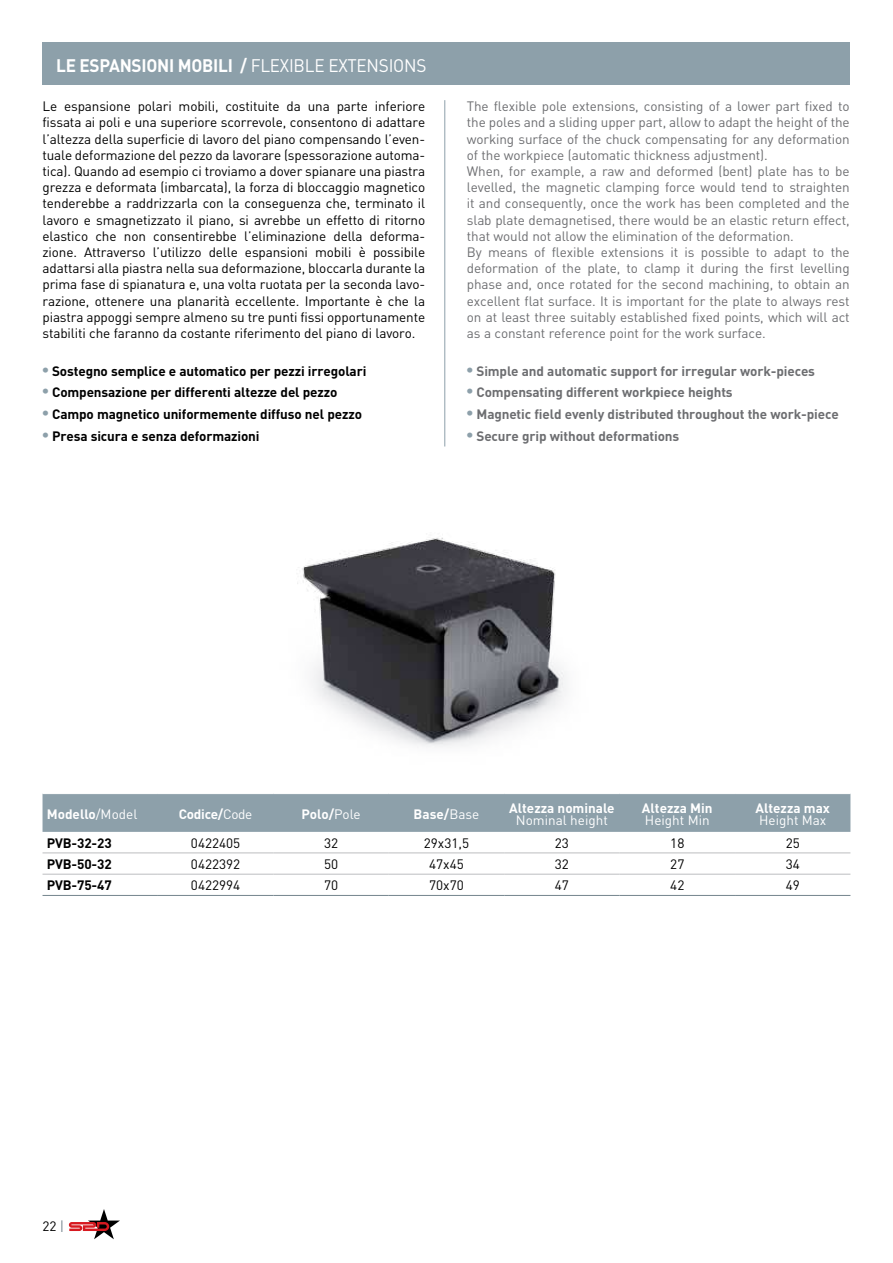
<style>
.page{position:relative;width:893px;height:1263px;background:#fff}
.page>*{position:absolute;margin:0;border:0;box-sizing:border-box;transform-origin:0 0}
.t1{font:700 18px "DIN";letter-spacing:-.015em;color:#fff;scale:.95 1}
.t2{font:13.5px/16.2px "DIN";color:#000;text-align:justify}
.t3{font:13.5px/16.2px "DIN";letter-spacing:-.01em;color:#6d6e71}
.t4{font:700 13.5px "DIN";letter-spacing:-.01em;color:#000}
.t5{font:700 13.5px "DIN";letter-spacing:-.01em;color:#6d6e71}
.t6{font:700 13.5px "DIN";color:#fff}
.t7{font:13.5px "DIN";color:#fff}
.s1{font-weight:400}
.s2{font-family:"Times";font-weight:400;font-size:18px;color:#8da0aa}
.s3{color:#73848d}
</style>
<div class="page">
<div style="left:43px;top:43px;width:807px;height:42px;background:#8da0aa"></div>
<hr style="left:444px;top:100px;width:1px;height:346px;background:#8da0aa">
<img style="left:106px;top:421px;width:645px;height:453px">
<div style="left:43px;top:794px;width:807px;height:38px;background:#8da0aa"></div>
<hr style="left:43px;top:853px;width:115px;height:1px;background:#bcbec0">
<hr style="left:158px;top:853px;width:115px;height:1px;background:#bcbec0">
<hr style="left:273px;top:853px;width:116px;height:1px;background:#bcbec0">
<hr style="left:389px;top:853px;width:115px;height:1px;background:#bcbec0">
<hr style="left:504px;top:853px;width:116px;height:1px;background:#bcbec0">
<hr style="left:620px;top:853px;width:115px;height:1px;background:#bcbec0">
<hr style="left:735px;top:853px;width:115px;height:1px;background:#bcbec0">
<hr style="left:43px;top:793px;width:115px;height:1px;background:#fff">
<hr style="left:158px;top:793px;width:115px;height:1px;background:#fff">
<hr style="left:273px;top:793px;width:116px;height:1px;background:#fff">
<hr style="left:389px;top:793px;width:115px;height:1px;background:#fff">
<hr style="left:504px;top:793px;width:116px;height:1px;background:#fff">
<hr style="left:620px;top:793px;width:115px;height:1px;background:#fff">
<hr style="left:735px;top:793px;width:115px;height:1px;background:#fff">
<hr style="left:43px;top:874px;width:115px;height:1px;background:#bcbec0">
<hr style="left:158px;top:874px;width:115px;height:1px;background:#bcbec0">
<hr style="left:273px;top:874px;width:116px;height:1px;background:#bcbec0">
<hr style="left:389px;top:874px;width:115px;height:1px;background:#bcbec0">
<hr style="left:504px;top:874px;width:116px;height:1px;background:#bcbec0">
<hr style="left:620px;top:874px;width:115px;height:1px;background:#bcbec0">
<hr style="left:735px;top:874px;width:115px;height:1px;background:#bcbec0">
<hr style="left:43px;top:895px;width:115px;height:1px;background:#73848d">
<hr style="left:158px;top:895px;width:115px;height:1px;background:#73848d">
<hr style="left:273px;top:895px;width:116px;height:1px;background:#73848d">
<hr style="left:389px;top:895px;width:115px;height:1px;background:#73848d">
<hr style="left:504px;top:895px;width:116px;height:1px;background:#73848d">
<hr style="left:620px;top:895px;width:115px;height:1px;background:#73848d">
<hr style="left:735px;top:895px;width:115px;height:1px;background:#73848d">
<svg style="left:69px;top:1209px;width:51px;height:30px"></svg>
<h1 class="t1" style="left:56px;top:54px;width:391px">LE ESPANSIONI MOBILI / <span class="s1">FLEXIBLE EXTENSIONS</span></h1>
<p class="t2" style="left:43px;top:98px;width:384px">Le espansione polari mobili, costituite da una parte inferiore fissata ai poli e una superiore scorrevole, consentono di adattare l’altezza della superficie di lavoro del piano compensando l’even&shy;tuale deformazione del pezzo da lavorare (spessorazione automa&shy;tica). Quando ad esempio ci troviamo a dover spianare una piastra grezza e deformata (imbarcata), la forza di bloccaggio magnetico tenderebbe a raddrizzarla con la conseguenza che, terminato il lavoro e smagnetizzato il piano, si avrebbe un effetto di ritorno elastico che non consentirebbe l’eliminazione della deforma&shy;zione. Attraverso l’utilizzo delle espansioni mobili è possibile adattarsi alla piastra nella sua deformazione, bloccarla durante la prima fase di spianatura e, una volta ruotata per la seconda lavo&shy;razione, ottenere una planarità eccellente. Importante è che la piastra appoggi sempre almeno su tre punti fissi opportunamente stabiliti che faranno da costante riferimento del piano di lavoro.</p>
<p class="t4" style="left:43px;top:362px;width:325px"><span class="s2">•</span> Sostegno semplice e automatico per pezzi irregolari</p>
<p class="t4" style="left:43px;top:384px;width:296px"><span class="s2">•</span> Compensazione per differenti altezze del pezzo</p>
<p class="t4" style="left:43px;top:405px;width:321px"><span class="s2">•</span> Campo magnetico uniformemente diffuso nel pezzo</p>
<p class="t4" style="left:43px;top:427px;width:219px"><span class="s2">•</span> Presa sicura e senza deformazioni</p>
<p class="t3" style="left:467px;top:98px;width:384px">The flexible pole extensions, consisting of a lower part fixed to the poles and a sliding upper part, allow to adapt the height of the working surface of the chuck compensating for any deformation of the workpiece (automatic thickness adjustment).<br>When, for example, a raw and deformed (bent) plate has to be levelled, the magnetic clamping force would tend to straighten it and consequently, once the work has been completed and the slab plate demagnetised, there would be an elastic return effect, that would not allow the elimination of the deformation.<br>By means of flexible extensions it is possible to adapt to the deformation of the plate, to clamp it during the first levelling phase and, once rotated for the second machining, to obtain an excellent flat surface. It is important for the plate to always rest on at least three suitably established fixed points, which will act as a constant reference point for the work surface.</p>
<p class="t5" style="left:467px;top:362px;width:350px"><span class="s2">•</span> Simple and automatic support for irregular work-pieces</p>
<p class="t5" style="left:467px;top:384px;width:267px"><span class="s2">•</span> Compensating different workpiece heights</p>
<p class="t5" style="left:467px;top:405px;width:373px"><span class="s2">•</span> Magnetic field evenly distributed throughout the work-piece</p>
<p class="t5" style="left:467px;top:427px;width:214px"><span class="s2">•</span> Secure grip without deformations</p>
<p class="t6" style="left:47px;top:805px;width:92px">Modello<span class="s1">/Model</span></p>
<p class="t6" style="left:179px;top:805px;width:75px">Codice/<span class="s1">Code</span></p>
<p class="t6" style="left:302px;top:805px;width:60px">Polo/<span class="s1">Pole</span></p>
<p class="t6" style="left:414px;top:805px;width:67px">Base/<span class="s1">Base</span></p>
<p class="t6" style="left:509px;top:799px;width:107px">Altezza nominale</p>
<p class="t7" style="left:516px;top:811px;width:93px">Nominal height</p>
<p class="t6" style="left:642px;top:799px;width:72px">Altezza Min</p>
<p class="t7" style="left:645px;top:811px;width:66px">Height Min</p>
<p class="t6" style="left:755px;top:799px;width:76px">Altezza max</p>
<p class="t7" style="left:759px;top:811px;width:69px">Height Max</p>
<p class="t4" style="left:47px;top:834px;width:66px">PVB-32-23</p>
<p class="t2" style="left:191px;top:834px;width:51px">0422405</p>
<p class="t2" style="left:324px;top:834px;width:16px">32</p>
<p class="t2" style="left:424px;top:834px;width:47px">29x31,5</p>
<p class="t2" style="left:555px;top:834px;width:16px">23</p>
<p class="t2" style="left:670px;top:834px;width:16px">18</p>
<p class="t2" style="left:786px;top:834px;width:16px">25</p>
<p class="t4" style="left:47px;top:855px;width:66px">PVB-50-32</p>
<p class="t2" style="left:191px;top:856px;width:51px">0422392</p>
<p class="t2" style="left:324px;top:856px;width:16px">50</p>
<p class="t2" style="left:429px;top:856px;width:36px">47x45</p>
<p class="t2" style="left:555px;top:856px;width:16px">32</p>
<p class="t2" style="left:670px;top:856px;width:16px">27</p>
<p class="t2" style="left:786px;top:856px;width:16px">34</p>
<p class="t4" style="left:47px;top:877px;width:66px">PVB-75-47</p>
<p class="t2" style="left:191px;top:877px;width:51px">0422994</p>
<p class="t2" style="left:324px;top:877px;width:16px">70</p>
<p class="t2" style="left:429px;top:877px;width:36px">70x70</p>
<p class="t2" style="left:555px;top:877px;width:16px">47</p>
<p class="t2" style="left:670px;top:877px;width:16px">42</p>
<p class="t2" style="left:786px;top:877px;width:16px">49</p>
<p class="t2" style="left:43px;top:1218px;width:23px">22 <span class="s3">|</span></p>
</div>
